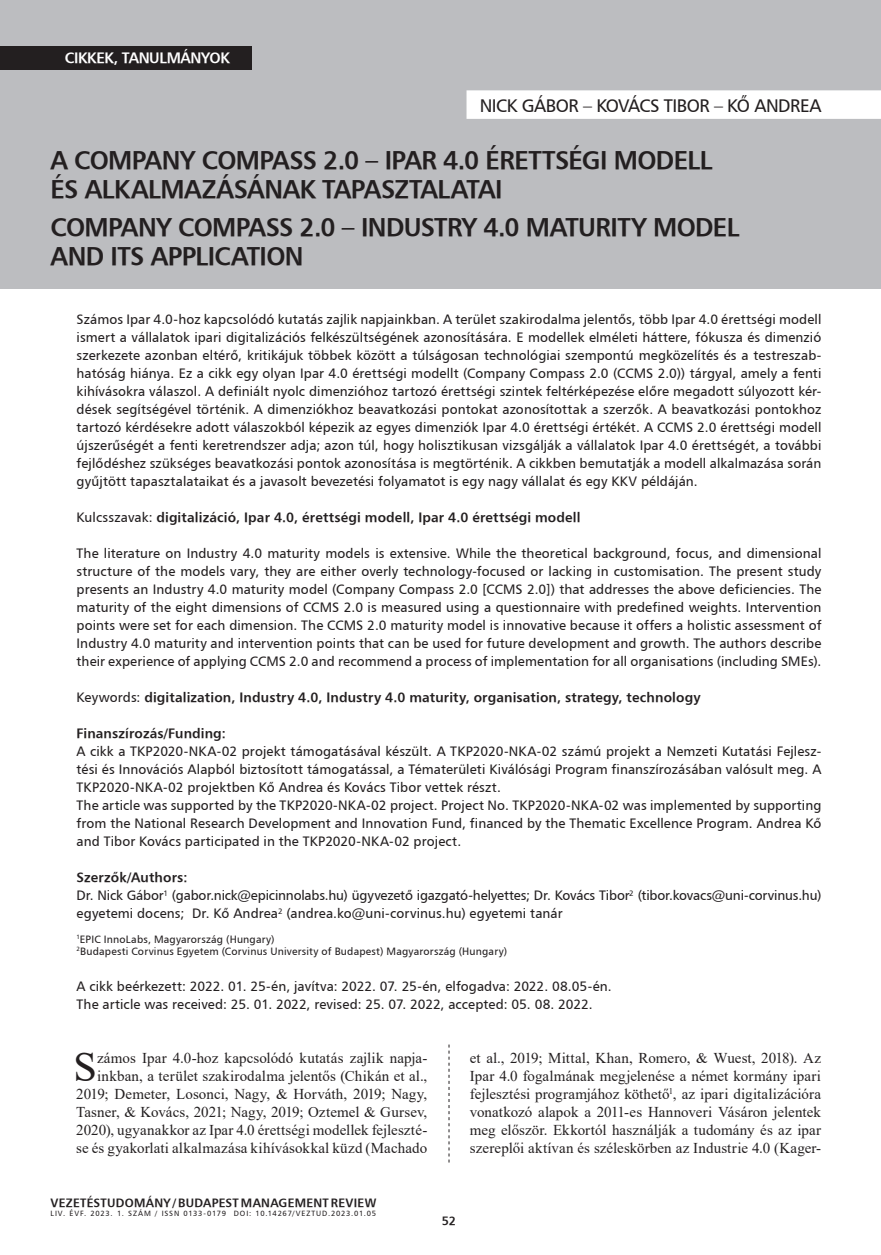
<style>
.page{position:relative;width:881px;height:1255px;background:#fff}
.page>*{position:absolute;margin:0;border:0;box-sizing:border-box;transform-origin:0 0}
.Iniciálé{font:42.15px "Times New Roman";color:#231f20}
.kenyérszöveg_opcioná{font:25.5px/29.4px "H Humanist 777 BT Bold";letter-spacing:-.025em;color:#231f20}
.kenyérszöveg_opcioná-2{font:18px "H Humanist 777 BT";letter-spacing:-.025em;color:#231f20}
.Iniciálé-2{font:15px/18px "Times New Roman";letter-spacing:.005em;color:#231f20;text-align:right}
.t1{font:15px "H Humanist 777 BT Bold";letter-spacing:-.025em;color:#fff}
.Kezdő_oldal_bevezető{font:13.5px/18px "H Humanist 777 BT";letter-spacing:.005em;color:#231f20;text-align:justify}
.Kezdő_oldal_bevezető-2{font:13.5px "H Humanist 777 BT Bold";letter-spacing:.01em;color:#231f20}
.t2{font:12px "H Humanist 777 BT Bold";letter-spacing:.02em;color:#231f20}
.Lábjegyzet{font:10.5px "H Humanist 777 BT";letter-spacing:.015em;color:#231f20}
.t3{font:7.5px "H Humanist 777 BT";letter-spacing:.105em;color:#231f20}
.s1{font-family:"H Humanist 777 BT"}
</style>
<div class="page">
<svg style="left:448px;top:1044px;width:1px;height:118px"></svg>
<div style="left:0;top:0;width:880px;height:288px;background:#bcbdc0"></div>
<div style="left:0;top:46px;width:251px;height:23px;background:#231f20"></div>
<div style="left:466px;top:90px;width:414px;height:29px;background:#fff"></div>
<p class="t1" style="left:65px;top:49px;width:166px">CIKKEK, TANULMÁNYOK</p>
<p class="kenyérszöveg_opcioná-2" style="left:479px;top:94px;width:343px">NICK GÁBOR – KOVÁCS TIBOR – KŐ ANDREA</p>
<p class="kenyérszöveg_opcioná" style="left:51px;top:144px;width:663px">A COMPANY COMPASS 2.0 – IPAR 4.0 ÉRETTSÉGI MODELL<br>ÉS ALKALMAZÁSÁNAK TAPASZTALATAI</p>
<p class="kenyérszöveg_opcioná" style="left:51px;top:211px;width:690px">COMPANY COMPASS 2.0 – INDUSTRY 4.0 MATURITY MODEL<br>AND ITS APPLICATION</p>
<p class="Kezdő_oldal_bevezető" style="left:77px;top:310px;width:746px">Számos Ipar 4.0-hoz kapcsolódó kutatás zajlik napjainkban. A terület szakirodalma jelentős, több Ipar 4.0 érettségi modell ismert a vállalatok ipari digitalizációs felkészültségének azonosítására. E modellek elméleti háttere, fókusza és dimenzió szerkezete azonban eltérő, kritikájuk többek között a túlságosan technológiai szempontú megközelítés és a testreszab&shy;hatóság hiánya. Ez a cikk egy olyan Ipar 4.0 érettségi modellt (Company Compass 2.0 (CCMS 2.0)) tárgyal, amely a fenti kihívásokra válaszol. A definiált nyolc dimenzióhoz tartozó érettségi szintek feltérképezése előre megadott súlyozott kér&shy;dések segítségével történik. A dimenziókhoz beavatkozási pontokat azonosítottak a szerzők. A beavatkozási pontokhoz tartozó kérdésekre adott válaszokból képezik az egyes dimenziók Ipar 4.0 érettségi értékét. A CCMS 2.0 érettségi modell újszerűségét a fenti keretrendszer adja; azon túl, hogy holisztikusan vizsgálják a vállalatok Ipar 4.0 érettségét, a további fejlődéshez szükséges beavatkozási pontok azonosítása is megtörténik. A cikkben bemutatják a modell alkalmazása során gyűjtött tapasztalataikat és a javasolt bevezetési folyamatot is egy nagy vállalat és egy KKV példáján.</p>
<p class="Kezdő_oldal_bevezető-2" style="left:77px;top:509px;width:505px"><span class="s1">Kulcsszavak:</span> digitalizáció, Ipar 4.0, érettségi modell, Ipar 4.0 érettségi modell</p>
<p class="Kezdő_oldal_bevezető" style="left:77px;top:544px;width:746px">The literature on Industry 4.0 maturity models is extensive. While the theoretical background, focus, and dimensional structure of the models vary, they are either overly technology-focused or lacking in customisation. The present study presents an Industry 4.0 maturity model (Company Compass 2.0 [CCMS 2.0]) that addresses the above deficiencies. The maturity of the eight dimensions of CCMS 2.0 is measured using a questionnaire with predefined weights. Intervention points were set for each dimension. The CCMS 2.0 maturity model is innovative because it offers a holistic assessment of Industry 4.0 maturity and intervention points that can be used for future development and growth. The authors describe their experience of applying CCMS 2.0 and recommend a process of implementation for all organisations (including SMEs).</p>
<p class="Kezdő_oldal_bevezető-2" style="left:77px;top:689px;width:625px"><span class="s1">Keywords:</span> digitalization, Industry 4.0, Industry 4.0 maturity, organisation, strategy, technology</p>
<p class="Kezdő_oldal_bevezető-2" style="left:77px;top:725px;width:151px">Finanszírozás/Funding:</p>
<p class="Kezdő_oldal_bevezető" style="left:77px;top:742px;width:746px">A cikk a TKP2020-NKA-02 projekt támogatásával készült. A TKP2020-NKA-02 számú projekt a Nemzeti Kutatási Fejlesz&shy;tési és Innovációs Alapból biztosított támogatással, a Tématerületi Kiválósági Program finanszírozásában valósult meg. A TKP2020-NKA-02 projektben Kő Andrea és Kovács Tibor vettek részt.</p>
<p class="Kezdő_oldal_bevezető" style="left:77px;top:796px;width:746px">The article was supported by the TKP2020-NKA-02 project. Project No. TKP2020-NKA-02 was implemented by supporting from the National Research Development and Innovation Fund, financed by the Thematic Excellence Program. Andrea Kő and Tibor Kovács participated in the TKP2020-NKA-02 project.</p>
<p class="Kezdő_oldal_bevezető-2" style="left:77px;top:869px;width:112px">Szerzők/Authors:</p>
<p class="Kezdő_oldal_bevezető" style="left:77px;top:886px;width:746px">Dr. Nick Gábor<sup>1</sup> (gabor.nick@epicinnolabs.hu) ügyvezető igazgató-helyettes; Dr. Kovács Tibor<sup>2</sup> (tibor.kovacs@uni-corvinus.hu) egyetemi docens; Dr. Kő Andrea<sup>2</sup> (andrea.ko@uni-corvinus.hu) egyetemi tanár</p>
<p class="Lábjegyzet" style="left:77px;top:932px;width:199px"><sup>1</sup>EPIC InnoLabs, Magyarország (Hungary)</p>
<p class="Lábjegyzet" style="left:77px;top:944px;width:432px"><sup>2</sup>Budapesti Corvinus Egyetem (Corvinus University of Budapest) Magyarország (Hungary)</p>
<p class="Kezdő_oldal_bevezető" style="left:77px;top:976px;width:536px">A cikk beérkezett: 2022. 01. 25-én, javítva: 2022. 07. 25-én, elfogadva: 2022. 08.05-én.</p>
<p class="Kezdő_oldal_bevezető" style="left:77px;top:994px;width:517px">The article was received: 25. 01. 2022, revised: 25. 07. 2022, accepted: 05. 08. 2022.</p>
<p class="Iniciálé-2" style="left:76px;top:1048px;width:352px">zámos Ipar 4.0-hoz kapcsolódó kutatás zajlik napja&shy;inkban, a terület szakirodalma jelentős (Chikán et al., 2019; Demeter, Losonci, Nagy, &amp; Horváth, 2019; Nagy, Tasner, &amp; Kovács, 2021; Nagy, 2019; Oztemel &amp; Gursev, 2020), ugyanakkor az Ipar 4.0 érettségi modellek fejleszté&shy;se és gyakorlati alkalmazása kihívásokkal küzd (Machado</p>
<p class="Iniciálé-2" style="left:469px;top:1048px;width:352px;text-align:justify">et al., 2019; Mittal, Khan, Romero, &amp; Wuest, 2018). Az Ipar 4.0 fogalmának megjelenése a német kormány ipari fejlesztési programjához köthető<sup>1</sup>, az ipari digitalizációra vonatkozó alapok a 2011-es Hannoveri Vásáron jelentek meg először. Ekkortól használják a tudomány és az ipar szereplői aktívan és széleskörben az Industrie 4.0 (Kager-</p>
<p class="Iniciálé" style="left:74px;top:1036px;width:25px">S</p>
<p class="t2" style="left:51px;top:1194px;width:327px">VEZETÉSTUDOMÁNY / BUDAPEST MANAGEMENT REVIEW</p>
<p class="t3" style="left:51px;top:1208px;width:327px">LIV. ÉVF. 2023. 1. SZÁM / ISSN 0133-0179 DOI: 10.14267/VEZTUD.2023.01.05</p>
<p class="t2" style="left:442px;top:1212px;width:16px">52</p>
</div>
